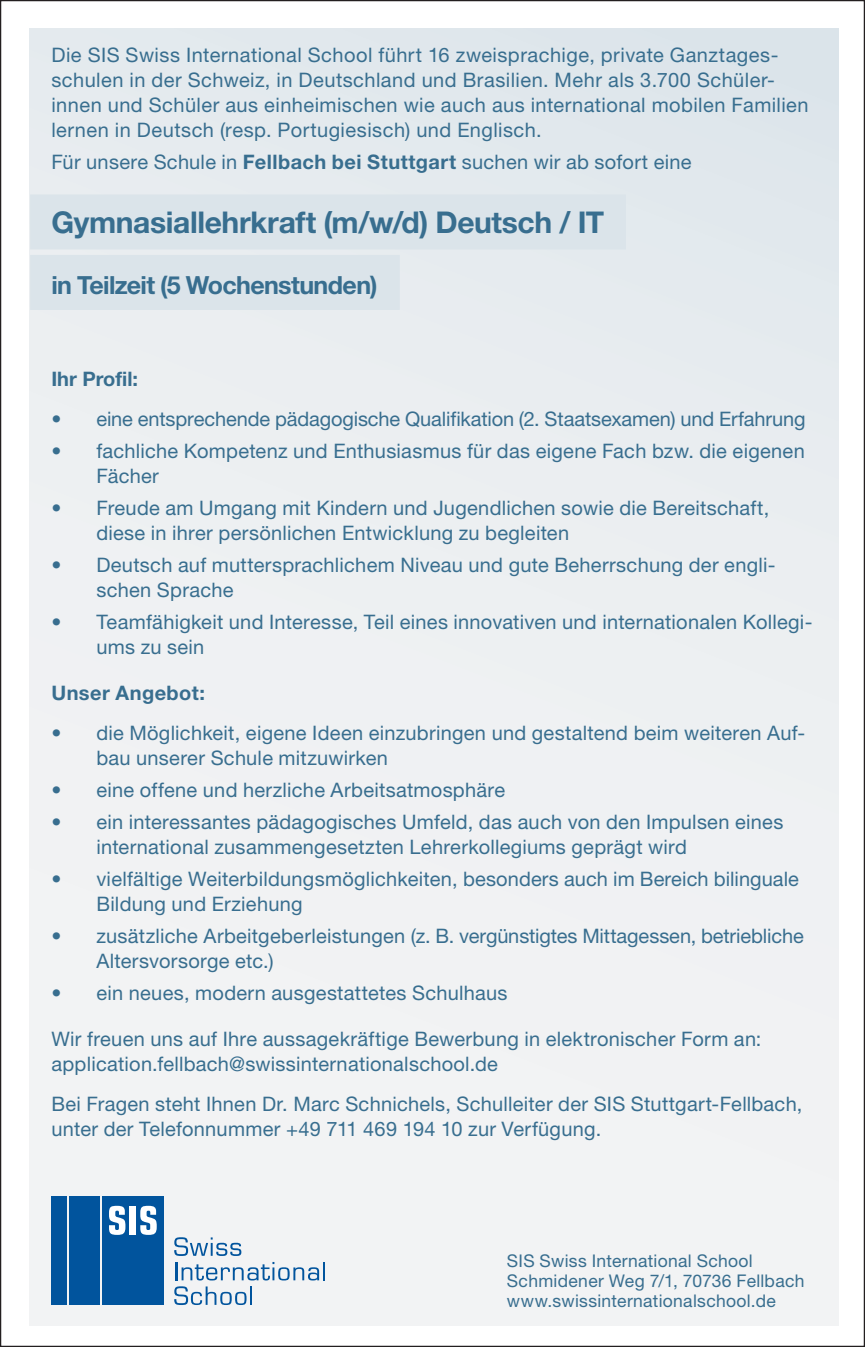
<style>
.page{position:relative;width:865px;height:1347px;background:#fff}
.page>*{position:absolute;margin:0;border:0;box-sizing:border-box;transform-origin:0 0}
.t1{font:700 30px "Helvetica Neue LT Std";letter-spacing:-.015em;color:#386e8f}
.t2{font:700 25px "Helvetica Neue LT Std";letter-spacing:-.025em;color:#386e8f}
.t3{font:20px/25px "Helvetica Neue LT Std";letter-spacing:.015em;color:#386e8f}
.t4{font:20px "Helvetica Neue LT Std";letter-spacing:-.005em;color:#386e8f}
.t5{font:700 20px "Helvetica Neue LT Std";letter-spacing:.02em;color:#386e8f}
.t6{font:700 20px "Helvetica Neue LT Std";color:#386e8f}
.t7{font:17.5px/20px "Helvetica Neue LT Std";letter-spacing:.015em;color:#386e8f}
.s1{font-weight:700}
</style>
<div class="page">
<div style="left:30px;top:28px;width:808px;height:1297px;background:linear-gradient(to right,#eff1f3,#eaeef1)"></div>
<svg style="left:174px;top:1237px;width:67px;height:18px"></svg>
<svg style="left:175px;top:1261px;width:150px;height:19px"></svg>
<svg style="left:174px;top:1286px;width:78px;height:18px"></svg>
<div style="left:51px;top:1196px;width:16px;height:108px;background:#01549d"></div>
<div style="left:69px;top:1196px;width:31px;height:108px;background:#01549d"></div>
<div style="left:102px;top:1196px;width:61px;height:108px;background:#01549d"></div>
<svg style="left:109px;top:1205px;width:16px;height:29px"></svg>
<div style="left:130px;top:1206px;width:6px;height:28px;background:#fff"></div>
<svg style="left:140px;top:1205px;width:17px;height:29px"></svg>
<div style="left:30px;top:194px;width:596px;height:55px;background:#dbe4ea"></div>
<div style="left:30px;top:255px;width:370px;height:55px;background:#dbe4ea"></div>
<p class="t3" style="left:51px;top:42px;width:758px">Die SIS Swiss International School führt 16 zweisprachige, private Ganztages&shy;schulen in der Schweiz, in Deutschland und Brasilien. Mehr als 3.700 Schüler&shy;innen und Schüler aus einheimischen wie auch aus international mobilen Familien lernen in Deutsch (resp. Portugiesisch) und Englisch.</p>
<p class="t3" style="left:51px;top:149px;width:641px">Für unsere Schule in <span class="s1">Fellbach bei Stuttgart</span> suchen wir ab sofort eine</p>
<h1 class="t1" style="left:51px;top:204px;width:554px">Gymnasiallehrkraft (m/w/d) Deutsch / IT</h1>
<p class="t2" style="left:51px;top:269px;width:327px">in Teilzeit (5 Wochenstunden)</p>
<p class="t6" style="left:51px;top:367px;width:88px">Ihr Profil:</p>
<p class="t4" style="left:51px;top:406px;width:755px">• eine entsprechende pädagogische Qualifikation (2. Staatsexamen) und Erfahrung</p>
<p class="t3" style="left:96px;top:438px;width:710px;text-indent:-45px">• fachliche Kompetenz und Enthusiasmus für das eigene Fach bzw. die eigenen<br>Fächer</p>
<p class="t3" style="left:96px;top:495px;width:674px;text-indent:-45px">• Freude am Umgang mit Kindern und Jugendlichen sowie die Bereitschaft, diese in ihrer persönlichen Entwicklung zu begleiten</p>
<p class="t3" style="left:96px;top:552px;width:680px;text-indent:-45px">• Deutsch auf muttersprachlichem Niveau und gute Beherrschung der engli&shy;schen Sprache</p>
<p class="t3" style="left:96px;top:609px;width:717px;text-indent:-45px">• Teamfähigkeit und Interesse, Teil eines innovativen und internationalen Kollegi&shy;ums zu sein</p>
<p class="t5" style="left:51px;top:681px;width:155px">Unser Angebot:</p>
<p class="t3" style="left:96px;top:719px;width:710px;text-indent:-45px">• die Möglichkeit, eigene Ideen einzubringen und gestaltend beim weiteren Auf&shy;bau unserer Schule mitzuwirken</p>
<p class="t3" style="left:51px;top:776px;width:455px">• eine offene und herzliche Arbeitsatmosphäre</p>
<p class="t3" style="left:96px;top:809px;width:688px;text-indent:-45px">• ein interessantes pädagogisches Umfeld, das auch von den Impulsen eines international zusammengesetzten Lehrerkollegiums geprägt wird</p>
<p class="t3" style="left:96px;top:866px;width:704px;text-indent:-45px">• vielfältige Weiterbildungsmöglichkeiten, besonders auch im Bereich bilinguale<br>Bildung und Erziehung</p>
<p class="t3" style="left:96px;top:923px;width:709px;text-indent:-45px">• zusätzliche Arbeitgeberleistungen (z. B. vergünstigtes Mittagessen, betriebliche<br>Altersvorsorge etc.)</p>
<p class="t3" style="left:51px;top:980px;width:457px">• ein neues, modern ausgestattetes Schulhaus</p>
<p class="t3" style="left:51px;top:1026px;width:711px">Wir freuen uns auf Ihre aussagekräftige Bewerbung in elektronischer Form an: application.fellbach@swissinternationalschool.de</p>
<p class="t3" style="left:51px;top:1090px;width:752px">Bei Fragen steht Ihnen Dr. Marc Schnichels, Schulleiter der SIS Stuttgart-Fellbach, unter der Telefonnummer +49 711 469 194 10 zur Verfügung.</p>
<p class="t7" style="left:507px;top:1250px;width:299px">SIS Swiss International School<br>Schmidener Weg 7/1, 70736 Fellbach www.swissinternationalschool.de</p>
</div>
